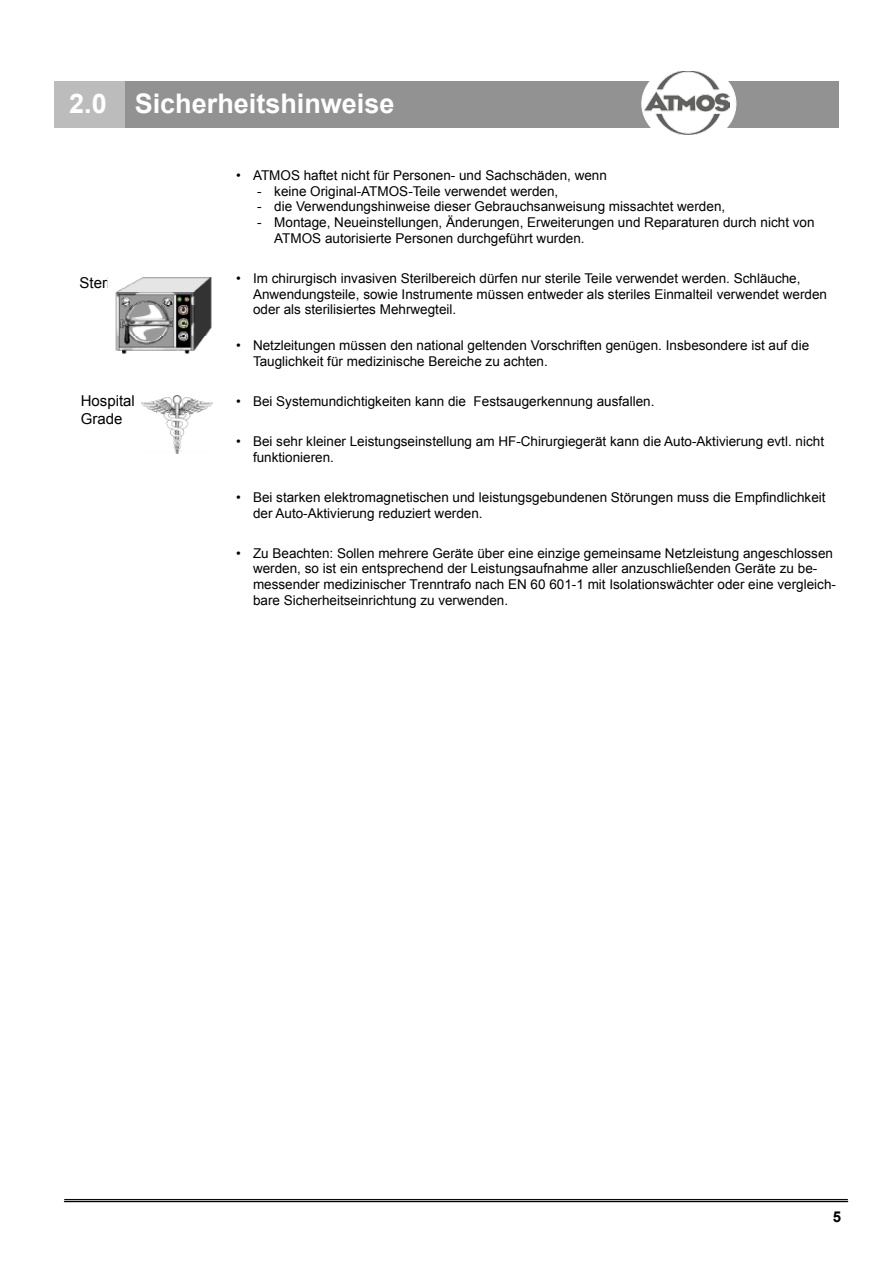
<style>
.page{position:relative;width:893px;height:1263px;background:#fff}
.page>*{position:absolute;margin:0;border:0;box-sizing:border-box;transform-origin:0 0}
.t1{font:700 27px "Arial";color:#fff}
.t2{font:15px/18px "Arial";color:#000}
.t3{font:700 15px "Arial";color:#000}
.t4{font:13.5px/15.8px "Arial";color:#000}
</style>
<div class="page">
<hr style="left:65px;top:1199px;width:783px;height:1px;background:#000">
<hr style="left:65px;top:1201px;width:783px;height:1px;background:#000">
<div style="left:124px;top:81px;width:715px;height:46px;background:#929292"></div>
<div style="left:54px;top:81px;width:70px;height:46px;background:#bcbcbc"></div>
<div style="left:642px;top:64px;width:94px;height:80px;background:#fff;border-radius:50%"></div>
<img style="left:645px;top:71px;width:85px;height:64px">
<img style="left:141px;top:395px;width:72px;height:59px">
<img style="left:115px;top:277px;width:97px;height:77px">
<h1 class="t1" style="left:69px;top:86px;width:327px">2.0 Sicherheitshinweise</h1>
<p class="t2" style="left:80px;top:273px;width:36px">Steril</p>
<p class="t2" style="left:81px;top:392px;width:56px">Hospital<br>Grade</p>
<p class="t4" style="left:236px;top:167px;width:372px">• ATMOS haftet nicht für Personen- und Sachschäden, wenn</p>
<p class="t4" style="left:257px;top:183px;width:303px">- keine Original-ATMOS-Teile verwendet werden,</p>
<p class="t4" style="left:257px;top:199px;width:469px">- die Verwendungshinweise dieser Gebrauchsanweisung missachtet werden,</p>
<p class="t4" style="left:274px;top:215px;width:542px;text-indent:-17px">- Montage, Neueinstellungen, Änderungen, Erweiterungen und Reparaturen durch nicht von<br>ATMOS autorisierte Personen durchgeführt wurden.</p>
<p class="t4" style="left:253px;top:270px;width:575px;text-indent:-17px">• Im chirurgisch invasiven Sterilbereich dürfen nur sterile Teile verwendet werden. Schläuche,<br>Anwendungsteile, sowie Instrumente müssen entweder als steriles Einmalteil verwendet werden oder als sterilisiertes Mehrwegteil.</p>
<p class="t4" style="left:253px;top:338px;width:558px;text-indent:-17px">• Netzleitungen müssen den national geltenden Vorschriften genügen. Insbesondere ist auf die<br>Tauglichkeit für medizinische Bereiche zu achten.</p>
<p class="t4" style="left:236px;top:393px;width:420px">• Bei Systemundichtigkeiten kann die Festsaugerkennung ausfallen.</p>
<p class="t4" style="left:253px;top:433px;width:573px;text-indent:-17px">• Bei sehr kleiner Leistungseinstellung am HF-Chirurgiegerät kann die Auto-Aktivierung evtl. nicht funktionieren.</p>
<p class="t4" style="left:253px;top:489px;width:574px;text-indent:-17px">• Bei starken elektromagnetischen und leistungsgebundenen Störungen muss die Empfindlichkeit der Auto-Aktivierung reduziert werden.</p>
<p class="t4" style="left:253px;top:545px;width:585px;text-indent:-17px">• Zu Beachten: Sollen mehrere Geräte über eine einzige gemeinsame Netzleistung angeschlossen werden, so ist ein entsprechend der Leistungsaufnahme aller anzuschließenden Geräte zu be&shy;messender medizinischer Trenntrafo nach EN 60 601-1 mit Isolationswächter oder eine vergleich&shy;bare Sicherheitseinrichtung zu verwenden.</p>
<p class="t3" style="left:833px;top:1207px;width:10px">5</p>
</div>
